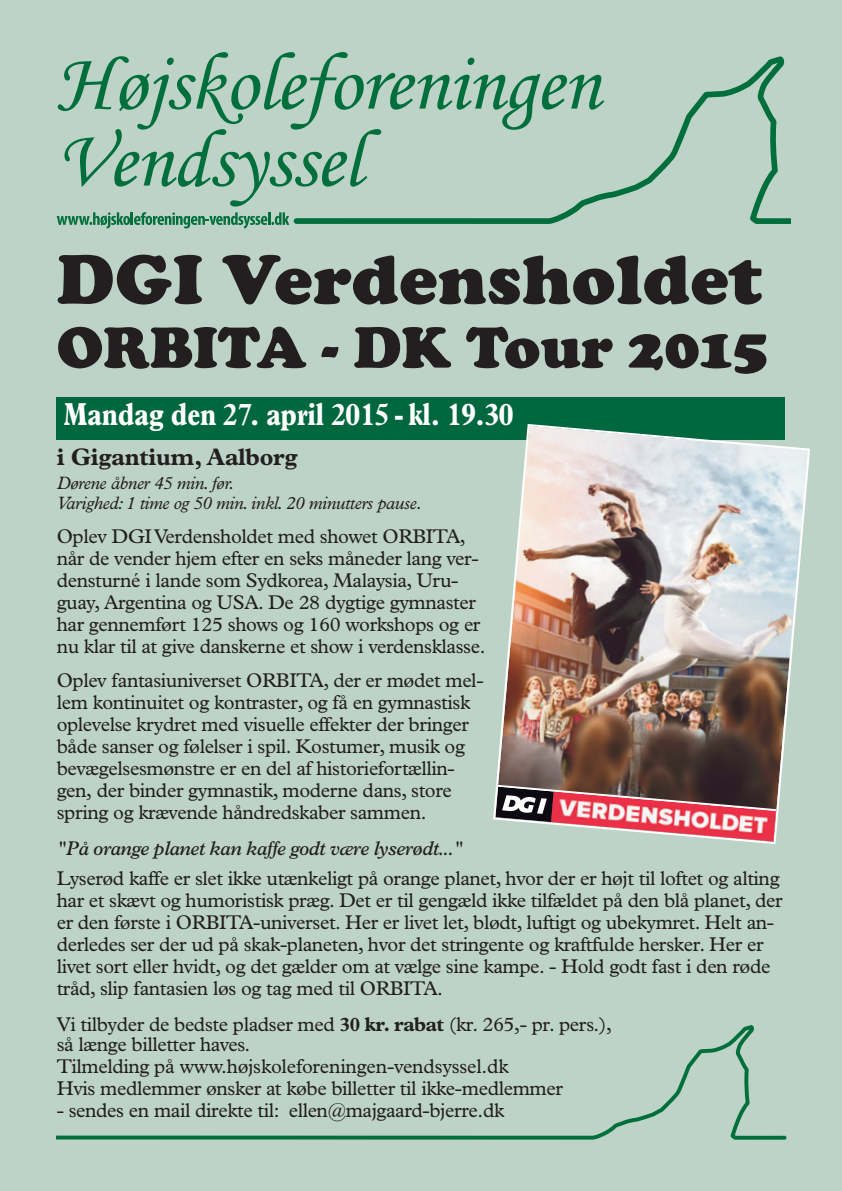
<style>
.page{position:relative;width:842px;height:1191px;background:#fff}
.page>*{position:absolute;margin:0;border:0;box-sizing:border-box;transform-origin:0 0}
.t1{font:900 72px "Cooper";letter-spacing:.01em;color:#231f20}
.t2{font:900 60px "Cooper";color:#231f20}
.t3{font:700 condensed 32px "Plantin";letter-spacing:-.01em;color:#fff}
.t4{font:700 24px "Plantin";letter-spacing:-.01em;color:#231f20}
.t5{font:20px/22px "Plantin";letter-spacing:-.02em;color:#231f20}
.t6{font:italic 600 20px "Plantin";letter-spacing:-.02em;color:#231f20;scale:.9 1}
.t7{font:italic 18px/20px "Plantin";letter-spacing:-.02em;color:#231f20}
.s1{font-weight:700}
</style>
<div class="page">
<div style="left:0;top:0;width:842px;height:1190px;background:#bdd3c8"></div>
<svg style="left:57px;top:1025px;width:730px;height:114px"></svg>
<div style="left:57px;top:397px;width:728px;height:43px;background:#00673e"></div>
<img style="left:493px;top:424px;width:317px;height:420px">
<svg style="left:293px;top:56px;width:498px;height:168px"></svg>
<svg style="left:57px;top:212px;width:232px;height:17px"></svg>
<svg style="left:58px;top:52px;width:546px;height:154px"></svg>
<svg style="left:495px;top:785px;width:281px;height:56px"></svg>
<h1 class="t1" style="left:57px;top:252px;width:707px">DGI Verdensholdet</h1>
<h2 class="t2" style="left:57px;top:325px;width:713px">ORBITA - DK Tour 2015</h2>
<h3 class="t3" style="left:64px;top:403px;width:451px">Mandag den 27. april 2015 - kl. 19.30</h3>
<p class="t4" style="left:57px;top:448px;width:243px">i Gigantium, Aalborg</p>
<p class="t7" style="left:57px;top:474px;width:367px">Dørene åbner 45 min. før.<br>Varighed: 1 time og 50 min. inkl. 20 minutters pause.</p>
<p class="t5" style="left:57px;top:527px;width:430px">Oplev DGI Verdensholdet med showet ORBITA, når de vender hjem efter en seks måneder lang ver&shy;densturné i lande som Sydkorea, Malaysia, Uru&shy;guay, Argentina og USA. De 28 dygtige gymnaster har gennemført 125 shows og 160 workshops og er nu klar til at give danskerne et show i verdensklasse.</p>
<p class="t5" style="left:57px;top:671px;width:428px">Oplev fantasiuniverset ORBITA, der er mødet mel&shy;lem kontinuitet og kontraster, og få en gymnastisk oplevelse krydret med visuelle effekter der bringer både sanser og følelser i spil. Kostumer, musik og bevægelsesmønstre er en del af historiefortællin&shy;gen, der binder gymnastik, moderne dans, store spring og krævende håndredskaber sammen.</p>
<p class="t6" style="left:57px;top:841px;width:453px">"På orange planet kan kaffe godt være lyserødt..."</p>
<p class="t5" style="left:57px;top:869px;width:727px">Lyserød kaffe er slet ikke utænkeligt på orange planet, hvor der er højt til loftet og alting har et skævt og humoristisk præg. Det er til gengæld ikke tilfældet på den blå planet, der er den første i ORBITA-universet. Her er livet let, blødt, luftigt og ubekymret. Helt an&shy;derledes ser der ud på skak-planeten, hvor det stringente og kraftfulde hersker. Her er livet sort eller hvidt, og det gælder om at vælge sine kampe. - Hold godt fast i den røde tråd, slip fantasien løs og tag med til ORBITA.</p>
<p class="t5" style="left:57px;top:1016px;width:557px;line-height:20px">Vi tilbyder de bedste pladser med <span class="s1">30 kr. rabat</span> (kr. 265,- pr. pers.), så længe billetter haves.</p>
<p class="t5" style="left:57px;top:1057px;width:508px">Tilmelding på www.højskoleforeningen-vendsyssel.dk<br>Hvis medlemmer ønsker at købe billetter til ikke-medlemmer</p>
<p class="t5" style="left:57px;top:1101px;width:449px">- sendes en mail direkte til: ellen@majgaard-bjerre.dk</p>
</div>
